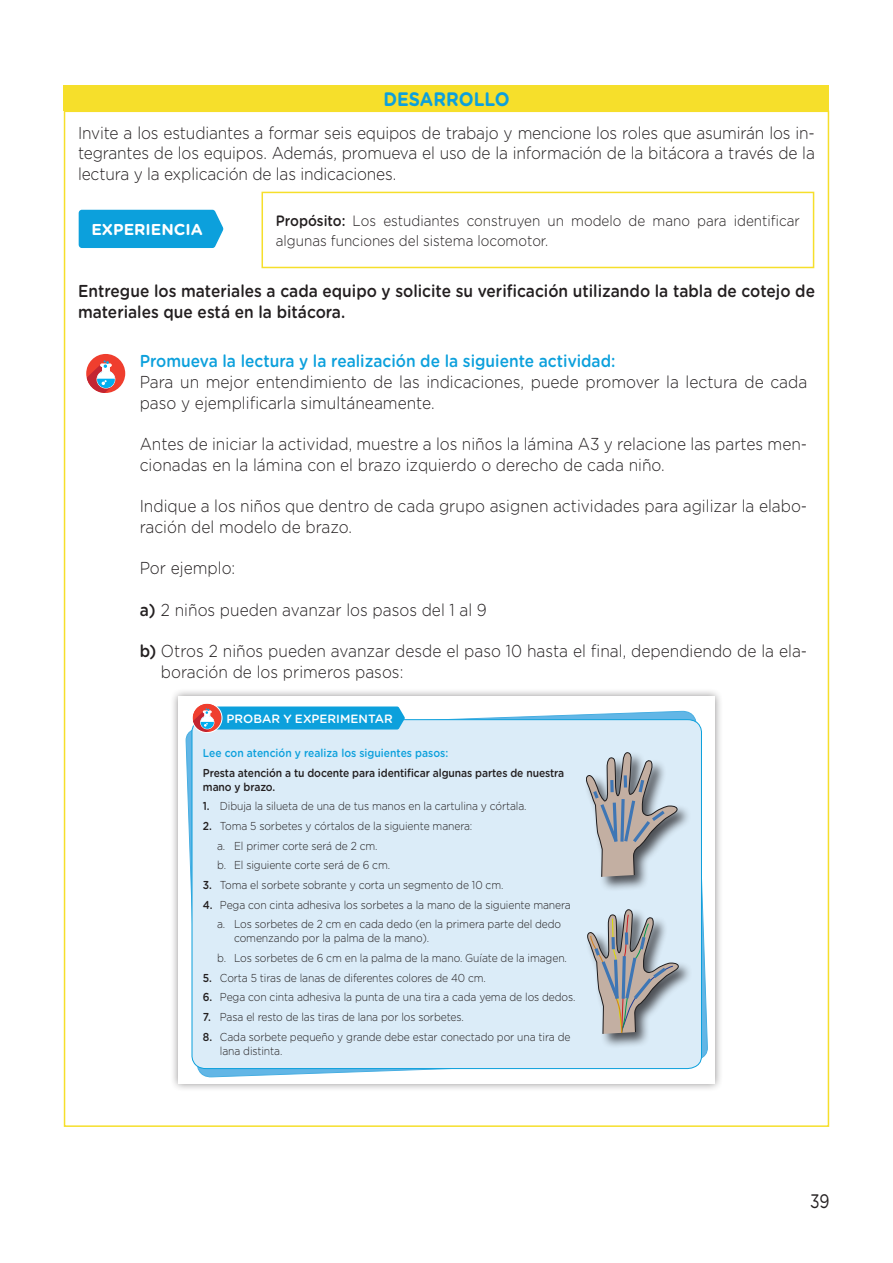
<style>
.page{position:relative;width:893px;height:1263px;background:#fff}
.page>*{position:absolute;margin:0;border:0;box-sizing:border-box;transform-origin:0 0}
.t1{font:700 19.5px "Gotham Rounded";color:#0ca0dc;scale:.9 1}
.t2{font:19.5px "Gotham Rounded";color:#231f20;scale:.8 1}
.t3{font:300 17.25px/20.7px "Gotham Rounded";color:#231f20;scale:.9 1}
.t4{font:500 17.25px/20.7px "Gotham Rounded";color:#231f20;scale:.9 1}
.t5{font:500 17.25px "Gotham Rounded";color:#0ca0dc;scale:.9 1}
.t6{font:700 15.75px "Gotham Rounded";color:#fff}
.t7{font:300 15px/20.7px "Gotham Rounded";color:#231f20;scale:.9 1}
.t8{font:500 12px "Gotham Rounded";color:#fff}
.t9{font:300 11.55px/19.6px "Gotham Rounded";letter-spacing:-.01em;color:#231f20;scale:.9 1}
.t10{font:500 11.55px/14px "Gotham Rounded";letter-spacing:-.01em;color:#231f20;scale:.9 1}
.t11{font:500 11.55px "Gotham Rounded";color:#0ca0dc;scale:.9 1}
.s1{font-weight:500}
</style>
<div class="page">
<div style="left:64px;top:85px;width:765px;height:26px;background:#f6df2b"></div>
<svg style="left:261px;top:191px;width:554px;height:78px"></svg>
<div style="left:79px;top:210px;width:144px;height:38px;background:#0ca0dc"></div>
<div style="left:86px;top:354px;width:39px;height:39px;background:#ef3e2e;border-radius:50%"></div>
<svg style="left:86px;top:358px;width:30px;height:35px"></svg>
<div style="left:170px;top:688px;width:553px;height:404px;background:#231f20;opacity:.5"></div>
<div style="left:178px;top:696px;width:537px;height:387px;background:#fff"></div>
<svg style="left:186px;top:711px;width:522px;height:367px"></svg>
<div style="left:191px;top:719px;width:511px;height:350px;background:#dbecf8"></div>
<svg style="left:193px;top:703px;width:29px;height:29px"></svg>
<svg style="left:193px;top:706px;width:212px;height:26px;background:#3ca5d4"></svg>
<div style="left:192px;top:703px;width:30px;height:30px;border:1px solid #fff;border-radius:50%"></div>
<div style="left:584px;top:750px;width:108px;height:142px;background:#231f20;opacity:.75"></div>
<svg style="left:584px;top:752px;width:97px;height:125px;background:#b1b7bd"></svg>
<div style="left:585px;top:907px;width:108px;height:142px;background:#231f20;opacity:.75"></div>
<svg style="left:585px;top:909px;width:96px;height:125px;background:#b1b6ba"></svg>
<div style="left:178px;top:1067px;width:16px;height:16px;background:#fff"></div>
<p class="t1" style="left:383px;top:84px;width:142px">DESARROLLO</p>
<p class="t3" style="left:78px;top:121px;width:820px;text-align:justify">Invite a los estudiantes a formar seis equipos de trabajo y mencione los roles que asumirán los in&shy;tegrantes de los equipos. Además, promueva el uso de la información de la bitácora a través de la lectura y la explicación de las indicaciones.</p>
<p class="t7" style="left:276px;top:209px;width:584px"><span class="s1">Propósito:</span> Los estudiantes construyen un modelo de mano para identificar algunas funciones del sistema locomotor.</p>
<p class="t6" style="left:91px;top:218px;width:113px">EXPERIENCIA</p>
<p class="t4" style="left:78px;top:280px;width:820px">Entregue los materiales a cada equipo y solicite su verificación utilizando la tabla de cotejo de materiales que está en la bitácora.</p>
<p class="t5" style="left:140px;top:349px;width:530px">Promueva la lectura y la realización de la siguiente actividad:</p>
<p class="t3" style="left:140px;top:371px;width:743px">Para un mejor entendimiento de las indicaciones, puede promover la lectura de cada paso y ejemplificarla simultáneamente.</p>
<p class="t3" style="left:140px;top:433px;width:743px">Antes de iniciar la actividad, muestre a los niños la lámina A3 y relacione las partes men&shy;cionadas en la lámina con el brazo izquierdo o derecho de cada niño.</p>
<p class="t3" style="left:140px;top:495px;width:743px">Indique a los niños que dentro de cada grupo asignen actividades para agilizar la elabo&shy;ración del modelo de brazo.</p>
<p class="t3" style="left:140px;top:557px;width:108px">Por ejemplo:</p>
<p class="t3" style="left:140px;top:598px;width:387px"><span class="s1">a)</span> 2 niños pueden avanzar los pasos del 1 al 9</p>
<p class="t3" style="left:161px;top:640px;width:720px;text-indent:-21px"><span class="s1">b)</span> Otros 2 niños pueden avanzar desde el paso 10 hasta el final, dependiendo de la ela&shy;boración de los primeros pasos:</p>
<p class="t8" style="left:227px;top:710px;width:168px">PROBAR Y EXPERIMENTAR</p>
<p class="t11" style="left:203px;top:745px;width:274px">Lee con atención y realiza los siguientes pasos:</p>
<p class="t10" style="left:203px;top:765px;width:403px">Presta atención a tu docente para identificar algunas partes de nuestra mano y brazo.</p>
<p class="t9" style="left:203px;top:796px;width:361px"><span class="s1">1.</span> Dibuja la silueta de una de tus manos en la cartulina y córtala.</p>
<p class="t9" style="left:217px;top:815px;width:285px;text-indent:-14px"><span class="s1">2.</span> Toma 5 sorbetes y córtalos de la siguiente manera: a. El primer corte será de 2 cm.<br>b. El siguiente corte será de 6 cm.</p>
<p class="t9" style="left:203px;top:874px;width:335px"><span class="s1">3.</span> Toma el sorbete sobrante y corta un segmento de 10 cm.</p>
<p class="t9" style="left:203px;top:894px;width:410px;text-align:center"><span class="s1">4.</span> Pega con cinta adhesiva los sorbetes a la mano de la siguiente manera a. Los sorbetes de 2 cm en cada dedo (en la primera parte del dedo</p>
<p class="t9" style="left:217px;top:928px;width:390px;text-indent:17px">comenzando por la palma de la mano).<br>b. Los sorbetes de 6 cm en la palma de la mano. Guíate de la imagen.</p>
<p class="t9" style="left:203px;top:967px;width:316px"><span class="s1">5.</span> Corta 5 tiras de lanas de diferentes colores de 40 cm.</p>
<p class="t9" style="left:203px;top:987px;width:416px"><span class="s1">6.</span> Pega con cinta adhesiva la punta de una tira a cada yema de los dedos.</p>
<p class="t9" style="left:203px;top:1006px;width:291px"><span class="s1">7.</span> Pasa el resto de las tiras de lana por los sorbetes.</p>
<p class="t9" style="left:220px;top:1029px;width:391px;line-height:14px;text-indent:-17px"><span class="s1">8.</span> Cada sorbete pequeño y grande debe estar conectado por una tira de lana distinta.</p>
<p class="t2" style="left:810px;top:1188px;width:26px">39</p>
</div>
